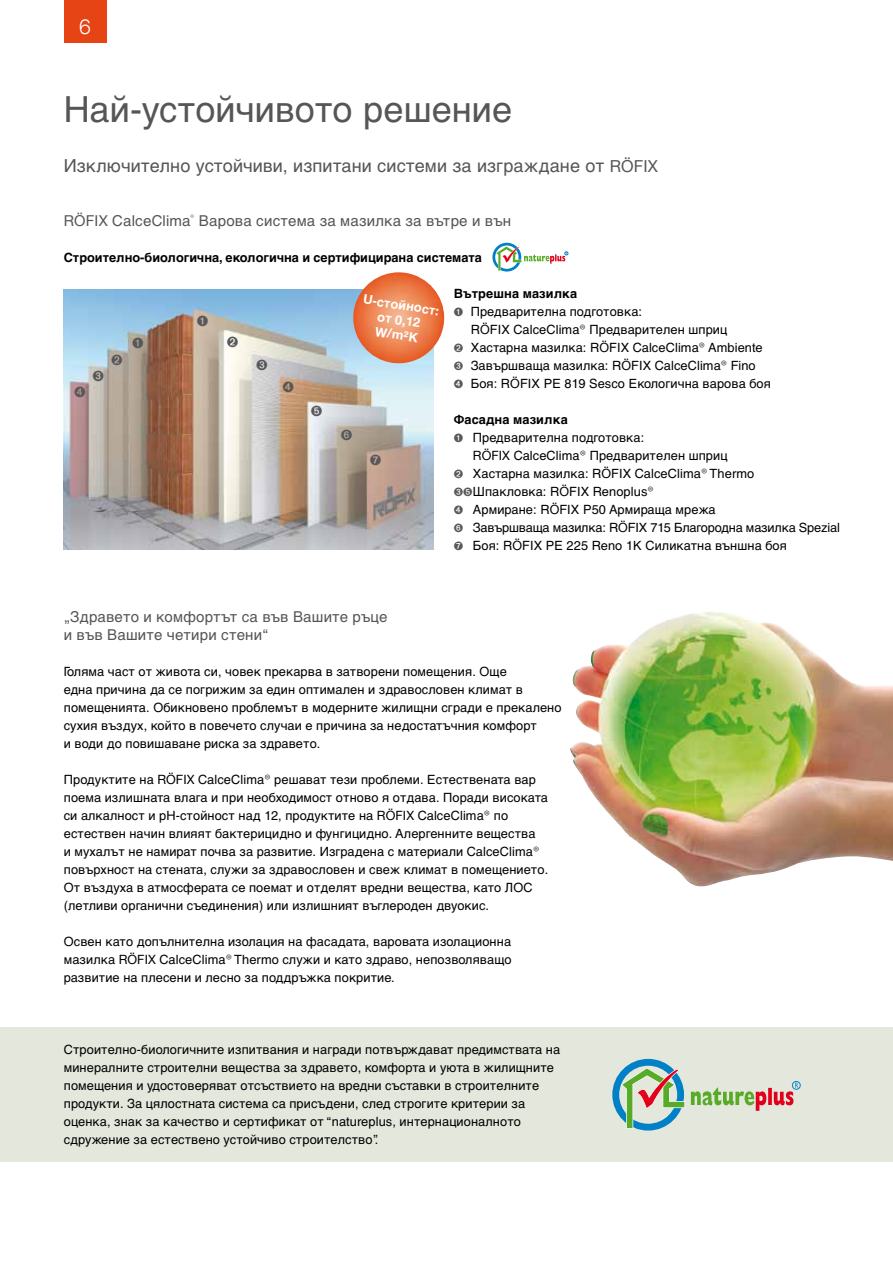
<style>
.page{position:relative;width:893px;height:1263px;background:#fff}
.page>*{position:absolute;margin:0;border:0;box-sizing:border-box;transform-origin:0 0}
.t1{font:36px "Helvetica Cyr Upright";color:#555657}
.t2{font:300 21px "Helvetica Neue LT Com";color:#fff}
.t3{font:18px "Helvetica Cyr Upright";letter-spacing:.005em;color:#555657}
.t4{font:15px/18px "Helvetica Cyr Upright";letter-spacing:.015em;color:#555657}
.t5{font:12.75px/18px "Helvetica Cyr Upright";letter-spacing:.01em;color:#000}
.t6{font:700 12.75px "Helvetica Cyr";color:#000}
.t7{font:12.75px "Helvetica Cyr Upright";letter-spacing:-.01em;color:#000}
.t8{font:700 12.75px "Helvetica Cyr";color:#fff}
.t9{font:700 12.75px/15px "Helvetica Neue LT Com";color:#fff}
.s1{font-family:"Helvetica Neue LT Com";font-size:16.5px}
.s2{font-family:"Helvetica Neue LT Com"}
.s3{font-family:"Helvetica Cyr"}
.s4{color:#58585a}
</style>
<div class="page">
<div style="left:64px;top:0;width:42px;height:43px;background:#e64415"></div>
<div style="left:0;top:1027px;width:893px;height:135px;background:#e3e7dc"></div>
<svg style="left:691px;top:1083px;width:107px;height:28px"></svg>
<div style="left:792px;top:1081px;width:8px;height:8px;border:1px solid #0081c7;border-radius:50%"></div>
<svg style="left:612px;top:1059px;width:73px;height:71px"></svg>
<img style="left:64px;top:289px;width:370px;height:261px">
<img style="left:570px;top:612px;width:323px;height:275px">
<img style="left:353px;top:272px;width:91px;height:95px">
<svg style="left:492px;top:243px;width:76px;height:29px"></svg>
<svg style="left:197px;top:315px;width:11px;height:11px"></svg>
<svg style="left:133px;top:338px;width:10px;height:10px"></svg>
<svg style="left:227px;top:336px;width:11px;height:11px"></svg>
<svg style="left:112px;top:354px;width:10px;height:11px"></svg>
<svg style="left:257px;top:359px;width:10px;height:11px"></svg>
<svg style="left:93px;top:370px;width:11px;height:11px"></svg>
<svg style="left:75px;top:386px;width:10px;height:11px"></svg>
<svg style="left:283px;top:382px;width:11px;height:10px"></svg>
<svg style="left:311px;top:405px;width:11px;height:11px"></svg>
<svg style="left:341px;top:429px;width:11px;height:11px"></svg>
<svg style="left:370px;top:454px;width:11px;height:11px"></svg>
<h2 class="t2" style="left:79px;top:13px;width:13px">6</h2>
<h1 class="t1" style="left:64px;top:89px;width:450px">Най-устойчивото решение</h1>
<h3 class="t3" style="left:64px;top:155px;width:596px">Изключително устойчиви, изпитани системи за изграждане от <span class="s1">RÖFIX</span></h3>
<p class="t4" style="left:64px;top:212px;width:449px"><span class="s2">RÖFIX</span> CalceClima<sup>®</sup> Варова система за мазилка за вътре и вън</p>
<p class="t6" style="left:64px;top:250px;width:420px">Строително-биологична, екологична и сертифицирана системата</p>
<p class="t8" style="left:365px;top:292px;width:78px;rotate:9deg"><span class="s2">U</span>-стойност<span class="s2">:</span></p>
<p class="t9" style="left:379px;top:308px;width:45px;rotate:9deg"><span class="s3">от</span> 0,12<br>W/m²K</p>
<p class="t6" style="left:454px;top:286px;width:125px">Вътрешна мазилка</p>
<p class="t5" style="left:454px;top:302px;width:190px"><span class="s4">➊</span> Предварителна подготовка:</p>
<p class="t5" style="left:471px;top:320px;width:258px">R<span class="s2">Ö</span>FIX CalceClima® Предварителен шприц</p>
<p class="t5" style="left:454px;top:338px;width:310px"><span class="s4">➋</span> Хастарна мазилка: R<span class="s2">Ö</span>FIX CalceClima® Ambiente</p>
<p class="t5" style="left:454px;top:356px;width:303px"><span class="s4">➌</span> Завършваща мазилка: R<span class="s2">Ö</span>FIX CalceClima® Fino</p>
<p class="t5" style="left:454px;top:374px;width:319px"><span class="s4">➍</span> Боя: R<span class="s2">Ö</span>FIX PE 819 Sesco Екологична варова боя</p>
<p class="t6" style="left:454px;top:412px;width:116px">Фасадна мазилка</p>
<p class="t5" style="left:454px;top:428px;width:192px"><span class="s4">➊</span> Предварителна подготовка:</p>
<p class="t5" style="left:473px;top:446px;width:256px"><span class="s2">RÖFIX</span> CalceClima® Предварителен шприц</p>
<p class="t5" style="left:454px;top:464px;width:302px"><span class="s4">➋</span> Хастарна мазилка: R<span class="s2">Ö</span>FIX CalceClima® Thermo</p>
<p class="t5" style="left:454px;top:482px;width:202px"><span class="s4">➌➎</span>Шпакловка: R<span class="s2">Ö</span>FIX Renoplus®</p>
<p class="t5" style="left:454px;top:500px;width:263px"><span class="s4">➍</span> Армиране: R<span class="s2">Ö</span>FIX P50 Армираща мрежа</p>
<p class="t7" style="left:454px;top:520px;width:388px"><span class="s4">➏</span> Завършваща мазилка: R<span class="s2">Ö</span>FIX 715 Благородна мазилка Spezial</p>
<p class="t5" style="left:454px;top:536px;width:335px"><span class="s4">➐</span> Боя: R<span class="s2">Ö</span>FIX PE 225 Reno 1K Силикатна външна боя</p>
<p class="t4" style="left:64px;top:608px;width:325px">„Здравето и комфортът са във Вашите ръце и във Вашите четири стени“</p>
<p class="t5" style="left:64px;top:662px;width:499px">Голяма част от живота си, човек прекарва в затворени помещения. Още<br>една причина да се погрижим за един оптимален и здравословен климат в помещенията. Обикновено проблемът в модерните жилищни сгради е прекалено сухия въздух, който в повечето случаи е причина за нeдостатъчния комфорт<br>и води до повишаване риска за здравето.</p>
<p class="t5" style="left:64px;top:770px;width:486px">Продуктите на <span class="s2">RÖFIX</span> CalceClima® решават тези проблеми. Естествената вар поема излишната влага и при необходимост отново я отдава. Поради високата си алкалност и pH-стойност над 12, продуктите на <span class="s2">RÖFIX</span> CalceClima® по естествен начин влияят бактерицидно и фунгицидно. Алергенните вещества<br>и мухалът не намират почва за развитие. Изградена с материали CalceClima® повърхност на стената, служи за здравословен и свеж климат в помещението.<br>От въздуха в атмосферата се поемат и отделят вредни вещества, като ЛОС (летливи органични съединения) или излишният въглероден двуокис.</p>
<p class="t5" style="left:64px;top:932px;width:449px;text-align:justify">Освен като допълнителна изолация на фасадата, варовата изолационна мазилка <span class="s2">RÖFIX</span> CalceClima® Thermo служи и като здраво, непозволяващо развитие на плесени и лесно за поддръжка покритие.</p>
<p class="t5" style="left:64px;top:1040px;width:498px">Строително-биологичните изпитвания и награди потвърждават предимствата на минералните строителни вещества за здравето, комфорта и уюта в жилищните помещения и удостоверяват отсъствието на вредни съставки в строителните продукти. За цялостната система са присъдени, след строгите критерии за оценка, знак за качество и сертификат от “natureplus, интернационалното сдружение за естествено устойчиво строителство”.</p>
</div>
